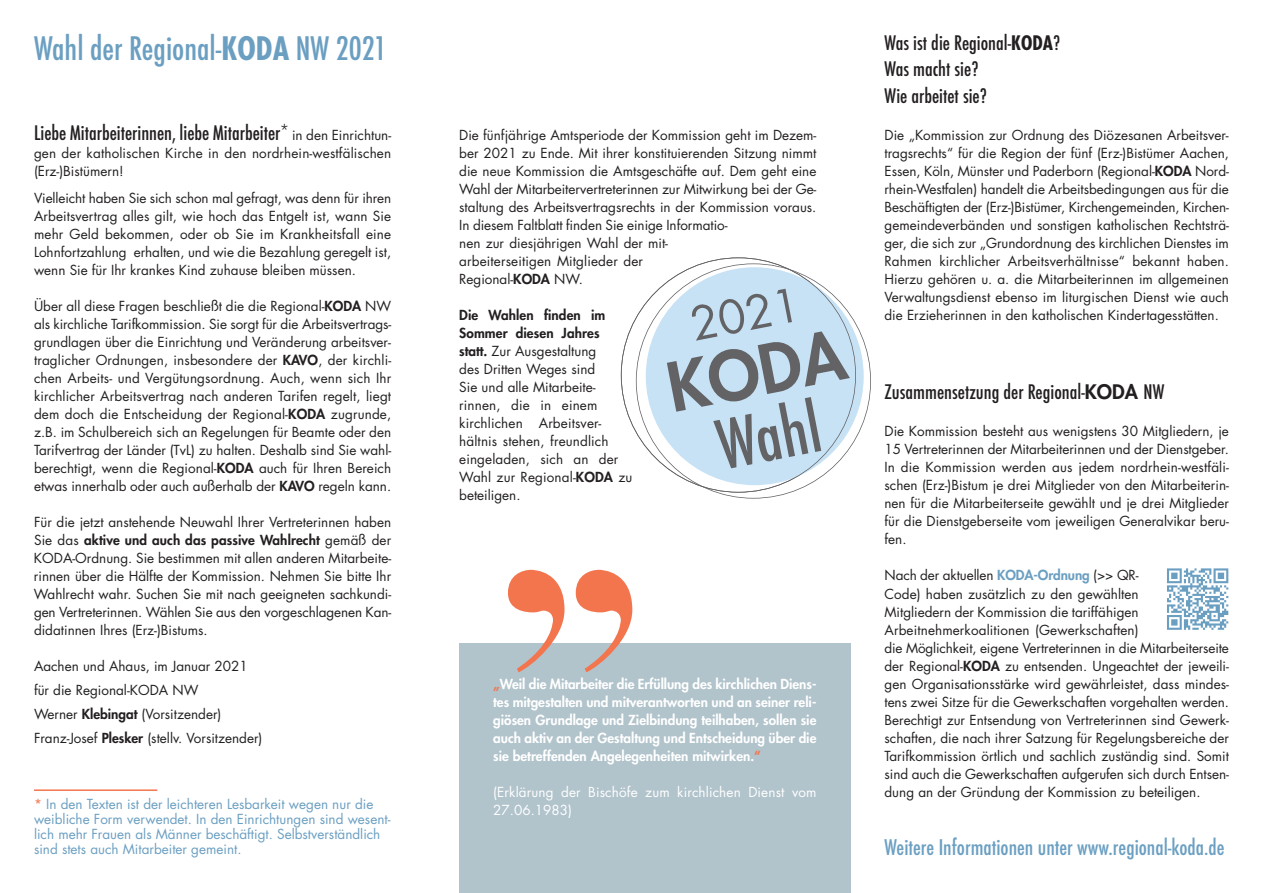
<style>
.page{position:relative;width:1263px;height:893px;background:#fff}
.page>*{position:absolute;margin:0;border:0;box-sizing:border-box;transform-origin:0 0}
.t1{font:800 66px "Futura Std";color:#636366}
.t2{font:500 condensed 66px "Futura";color:#636366}
.t3{font:45px "Futura Std";color:#636366}
.t4{font:500 condensed 31.5px "Futura";color:#6b9fc2}
.t5{font:500 condensed 21px "Futura";color:#6b9fc2}
.t6{font:500 condensed 19.5px/26.2px "Futura";color:#231f20}
.t7{font:13.5px/18px "Futura Std";color:#231f20}
.t8{font:800 13.5px/18px "Futura Std";color:#fff;text-align:justify}
.t9{font:13.5px/15px "Futura Std";color:#6b9fc2}
.t10{font:13.5px/18px "Futura Std";letter-spacing:.01em;color:#fff}
.s1{font-family:"Futura Std";font-weight:700}
.s2{font-family:"Futura Std";font-weight:400;font-stretch:normal;font-size:13.5px}
.s3{font-weight:800}
.s4{color:#f3754e}
.s5{font-family:"Futura Std";font-weight:800;font-stretch:normal}
.s6{font-weight:800;color:#6b9fc2}
</style>
<div class="page">
<hr style="left:34px;top:789px;width:123px;height:2px;background:#f3754e">
<div style="left:646px;top:267px;width:218px;height:218px;background:#c7e2f5;border-radius:50%"></div>
<div style="left:459px;top:644px;width:391px;height:249px;background:#b1c3cb"></div>
<svg style="left:508px;top:570px;width:56px;height:102px"></svg>
<svg style="left:576px;top:570px;width:56px;height:102px"></svg>
<svg style="left:1167px;top:568px;width:61px;height:62px"></svg>
<h3 class="t4" style="left:34px;top:31px;width:354px">Wahl der Regional-<span class="s1">KODA</span> NW 2021</h3>
<h3 class="t6" style="left:34px;top:120px;width:359px">Liebe Mitarbeiterinnen, liebe Mitarbeiter* <span class="s2">in den Einrichtun-</span></h3>
<p class="t7" style="left:34px;top:145px;width:359px">gen der katholischen Kirche in den nordrhein-westfälischen (Erz-)Bistümern!</p>
<p class="t7" style="left:34px;top:190px;width:359px;text-align:justify">Vielleicht haben Sie sich schon mal gefragt, was denn für ihren Arbeitsvertrag alles gilt, wie hoch das Entgelt ist, wann Sie mehr Geld bekommen, oder ob Sie im Krankheitsfall eine Lohnfortzahlung erhalten, und wie die Bezahlung geregelt ist, wenn Sie für Ihr krankes Kind zuhause bleiben müssen.</p>
<p class="t7" style="left:34px;top:298px;width:359px;text-align:justify">Über all diese Fragen beschließt die die Regional-<span class="s3">KODa</span> NW als kirchliche Tarifkommission. Sie sorgt für die Arbeitsvertrags&shy;grundlagen über die Einrichtung und Veränderung arbeitsver&shy;traglicher Ordnungen, insbesondere der <span class="s3">KaVO</span>, der kirchli&shy;chen Arbeits- und Vergütungsordnung. Auch, wenn sich Ihr kirchlicher Arbeitsvertrag nach anderen Tarifen regelt, liegt dem doch die Entscheidung der Regional-<span class="s3">KODa</span> zugrunde, z.B. im Schulbereich sich an Regelungen für Beamte oder den Tarifvertrag der Länder (TvL) zu halten. Deshalb sind Sie wahl&shy;berechtigt, wenn die Regional-<span class="s3">KODa</span> auch für Ihren Bereich etwas innerhalb oder auch außerhalb der <span class="s3">KaVO</span> regeln kann.</p>
<p class="t7" style="left:34px;top:514px;width:359px;text-align:justify">Für die jetzt anstehende Neuwahl Ihrer Vertreterinnen haben Sie das <span class="s3">aktive und auch das passive Wahlrecht</span> gemäß der KODA-Ordnung. Sie bestimmen mit allen anderen Mitarbeite&shy;rinnen über die Hälfte der Kommission. Nehmen Sie bitte Ihr Wahlrecht wahr. Suchen Sie mit nach geeigneten sachkundi&shy;gen Vertreterinnen. Wählen Sie aus den vorgeschlagenen Kan&shy;didatinnen Ihres (Erz-)Bistums.</p>
<p class="t7" style="left:34px;top:655px;width:230px;line-height:24px">Aachen und Ahaus, im Januar 2021 für die Regional-KODA NW<br>Werner <span class="s3">Klebingat</span> (Vorsitzender)<br>Franz-Josef <span class="s3">Plesker</span> (stellv. Vorsitzender)</p>
<p class="t9" style="left:34px;top:798px;width:358px"><span class="s4">*</span> In den Texten ist der leichteren Lesbarkeit wegen nur die weibliche Form verwendet. In den Einrichtungen sind wesent&shy;lich mehr Frauen als Männer beschäftigt. Selbstverständlich sind stets auch Mitarbeiter gemeint.</p>
<p class="t7" style="left:459px;top:127px;width:359px">Die fünfjährige Amtsperiode der Kommission geht im Dezem&shy;ber 2021 zu Ende. Mit ihrer konstituierenden Sitzung nimmt die neue Kommission die Amtsgeschäfte auf. Dem geht eine Wahl der Mitarbeitervertreterinnen zur Mitwirkung bei der Ge&shy;staltung des Arbeitsvertragsrechts in der Kommission voraus.<br>In diesem Faltblatt finden Sie einige Informatio-<br>nen zur diesjährigen Wahl der mit-<br>arbeiterseitigen Mitglieder der<br>Regional-<span class="s3">KODa</span> NW.</p>
<p class="t7" style="left:459px;top:307px;width:175px"><span class="s3">Die Wahlen finden im<br>Sommer diesen Jahres<br>statt.</span> Zur Ausgestaltung<br>des Dritten Weges sind<br>Sie und alle Mitarbeite&shy;rinnen, die in einem kirchlichen Arbeitsver&shy;hältnis stehen, freundlich eingeladen, sich an der<br>Wahl zur Regional-<span class="s3">KODa</span> zu beteiligen.</p>
<h2 class="t3" style="left:687px;top:305px;width:112px;rotate:-11deg">2021</h2>
<h1 class="t1" style="left:662px;top:357px;width:181px;rotate:-11deg">KODa</h1>
<h1 class="t2" style="left:711px;top:410px;width:105px;rotate:-11deg">Wahl</h1>
<p class="t8" style="left:493px;top:676px;width:325px"><span class="s4">„</span>Weil die Mitarbeiter die Erfüllung des kirchlichen Diens&shy;tes mitgestalten und mitverantworten und an seiner reli&shy;giösen Grundlage und Zielbindung teilhaben, sollen sie auch aktiv an der Gestaltung und Entscheidung über die sie betreffenden angelegenheiten mitwirken.<span class="s4">“</span></p>
<p class="t10" style="left:493px;top:784px;width:325px">(Erklärung der Bischöfe zum kirchlichen Dienst vom<br>27.06.1983)</p>
<h3 class="t6" style="left:884px;top:30px;width:177px">Was ist die Regional-<span class="s1">KODA</span>?<br>Was macht sie?<br>Wie arbeitet sie?</h3>
<p class="t7" style="left:884px;top:127px;width:346px;text-align:justify">Die „Kommission zur Ordnung des Diözesanen Arbeitsver&shy;tragsrechts“ für die Region der fünf (Erz-)Bistümer Aachen, Essen, Köln, Münster und Paderborn (Regional-<span class="s3">KODa</span> Nord&shy;rhein-Westfalen) handelt die Arbeitsbedingungen aus für die Beschäftigten der (Erz-)Bistümer, Kirchengemeinden, Kirchen&shy;gemeindeverbänden und sonstigen katholischen Rechtsträ&shy;ger, die sich zur „Grundordnung des kirchlichen Dienstes im Rahmen kirchlicher Arbeitsverhältnisse“ bekannt haben.<br>Hierzu gehören u. a. die Mitarbeiterinnen im allgemeinen Verwaltungsdienst ebenso im liturgischen Dienst wie auch die Erzieherinnen in den katholischen Kindertagesstätten.</p>
<h3 class="t6" style="left:884px;top:379px;width:281px">Zusammensetzung der Regional-<span class="s5">KODa</span> NW</h3>
<p class="t7" style="left:884px;top:424px;width:346px;text-align:justify">Die Kommission besteht aus wenigstens 30 Mitgliedern, je 15 Vertreterinnen der Mitarbeiterinnen und der Dienstgeber.<br>In die Kommission werden aus jedem nordrhein-westfäli&shy;schen (Erz-)Bistum je drei Mitglieder von den Mitarbeiterin&shy;nen für die Mitarbeiterseite gewählt und je drei Mitglieder für die Dienstgeberseite vom jeweiligen Generalvikar beru&shy;fen.</p>
<p class="t7" style="left:884px;top:568px;width:346px">Nach der aktuellen <span class="s6">KODa-Ordnung</span> (&gt;&gt; QR-<br>Code) haben zusätzlich zu den gewählten<br>Mitgliedern der Kommission die tariffähigen Arbeitnehmerkoalitionen (Gewerkschaften)<br>die Möglichkeit, eigene Vertreterinnen in die Mitarbeiterseite der Regional-<span class="s3">KODa</span> zu entsenden. Ungeachtet der jeweili&shy;gen Organisationsstärke wird gewährleistet, dass mindes&shy;tens zwei Sitze für die Gewerkschaften vorgehalten werden.<br>Berechtigt zur Entsendung von Vertreterinnen sind Gewerk&shy;schaften, die nach ihrer Satzung für Regelungsbereiche der Tarifkommission örtlich und sachlich zuständig sind. Somit sind auch die Gewerkschaften aufgerufen sich durch Entsen&shy;dung an der Gründung der Kommission zu beteiligen.</p>
<h3 class="t5" style="left:884px;top:835px;width:342px">Weitere Informationen unter www.regional-koda.de</h3>
</div>
